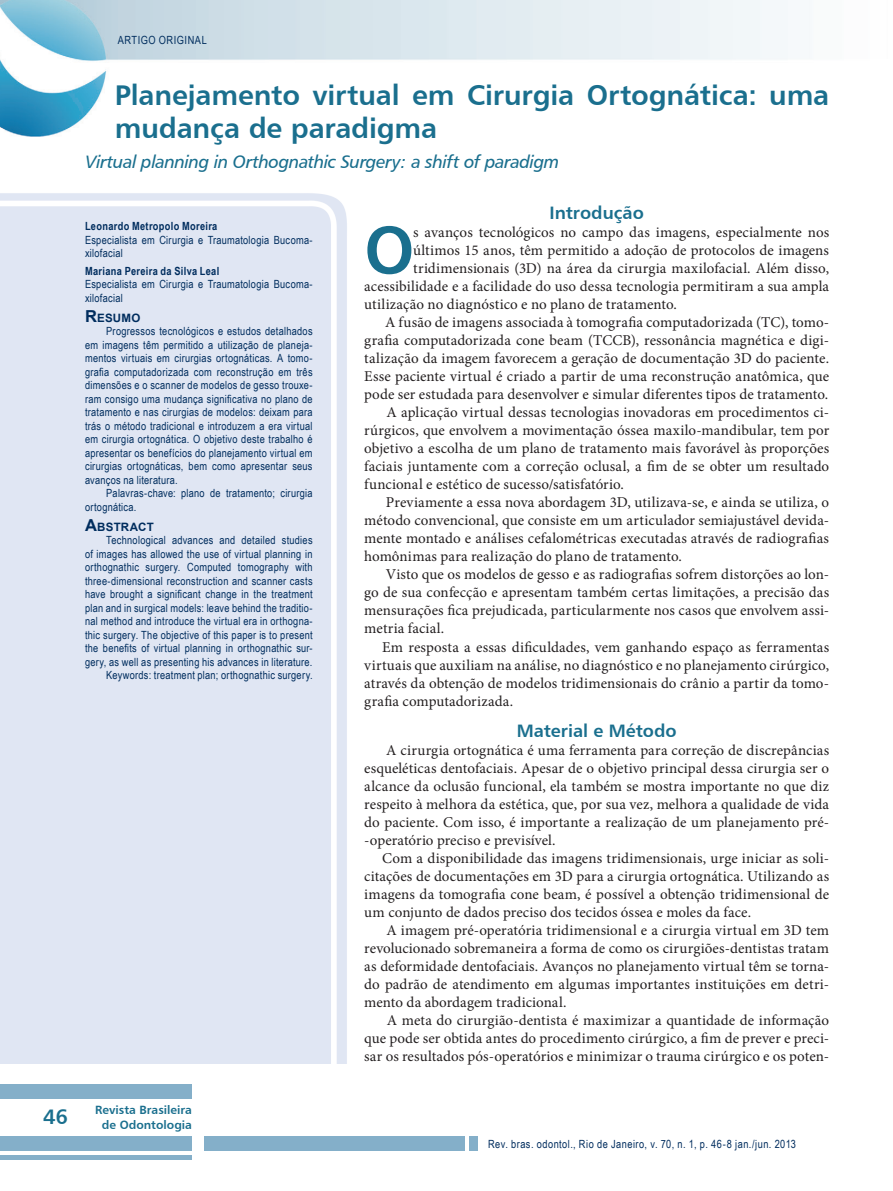
<style>
.page{position:relative;width:893px;height:1191px;background:#fff}
.page>*{position:absolute;margin:0;border:0;box-sizing:border-box;transform-origin:0 0}
.COLUNA_FIXA{font:66.9px "Humanist 777 BT Bold B";color:#1a6f8e}
.COLUNA_FIXA-2{font:28.5px/33px "Humanist 777 BT Bold B";letter-spacing:-.005em;color:#1a6f8e}
.t1{font:21px "Humanist 777 BT Bold B";color:#1a6f8e}
.COLUNA_FIXA-3{font:18px "Humanist 777 BT Italic B";letter-spacing:-.025em;color:#1a6f8e}
.COLUNA_FIXA-4{font:18px "Humanist 777 BT Bold B";letter-spacing:-.005em;color:#1a6f8e}
.COLUNA_FIXA-5{font:15px/18px "Minion Pro";letter-spacing:.005em;color:#231f20;text-align:justify}
.t2{font:12px "Humanist 777 BT Bold B";color:#1a6f8e}
.COLUNA_FIXA-6{font:700 11.55px "Arial";letter-spacing:.015em;color:#002d5e}
.COLUNA_FIXA-7{font:11.25px/13.5px "Arial Narrow";letter-spacing:.025em;color:#002d5e}
.COLUNA_FIXA-8{font:11.25px "Arial Narrow";letter-spacing:.045em;color:#002d5e}
.COLUNA_FIXA-9{font:700 11.25px "Arial Narrow";letter-spacing:.03em;color:#002d5e}
.COLUNA_FIXA-10{font:11.25px "Arial Narrow";letter-spacing:.05em;color:#002d5e}
.s1{font-size:16.5px}
</style>
<div class="page">
<img style="left:0;top:0;width:788px;height:137px">
<div style="left:0;top:1084px;width:192px;height:14px;background:#84afc9"></div>
<div style="left:0;top:1136px;width:192px;height:14px;background:#84afc9"></div>
<hr style="left:0;top:1155px;width:192px;height:4px;background:#84afc9">
<div style="left:205px;top:1136px;width:260px;height:14px;background:#84afc9"></div>
<div style="left:469px;top:1136px;width:8px;height:14px;background:#84afc9"></div>
<p class="t1" style="left:43px;top:1103px;width:26px">46</p>
<p class="COLUNA_FIXA-10" style="left:118px;top:32px;width:91px">ARTIGO ORIGINAL</p>
<p class="COLUNA_FIXA-2" style="left:115px;top:78px;width:716px">Planejamento virtual em Cirurgia Ortognática: uma mudança de paradigma</p>
<p class="COLUNA_FIXA-3" style="left:85px;top:151px;width:476px">Virtual planning in Orthognathic Surgery: a shift of paradigm</p>
<p class="COLUNA_FIXA-4" style="left:550px;top:202px;width:96px">Introdução</p>
<p class="COLUNA_FIXA" style="left:364px;top:208px;width:52px">O</p>
<p class="COLUNA_FIXA-5" style="left:413px;top:224px;width:418px">s avanços tecnológicos no campo das imagens, especialmente nos</p>
<p class="COLUNA_FIXA-9" style="left:85px;top:218px;width:134px">Leonardo Metropolo Moreira</p>
<p class="COLUNA_FIXA-7" style="left:85px;top:232px;width:229px">Especialista em Cirurgia e Traumatologia Bucoma&shy;xilofacial</p>
<p class="COLUNA_FIXA-9" style="left:85px;top:262px;width:136px">Mariana Pereira da Silva Leal</p>
<p class="COLUNA_FIXA-7" style="left:85px;top:277px;width:229px">Especialista em Cirurgia e Traumatologia Bucoma&shy;xilofacial</p>
<p class="COLUNA_FIXA-6" style="left:85px;top:310px;width:57px"><span class="s1">R</span>ESUMO</p>
<p class="COLUNA_FIXA-7" style="left:85px;top:324px;width:229px;text-align:justify;text-indent:21px">Progressos tecnológicos e estudos detalhados em imagens têm permitido a utilização de planeja&shy;mentos virtuais em cirurgias ortognáticas. A tomo&shy;grafia computadorizada com reconstrução em três dimensões e o scanner de modelos de gesso trouxe&shy;ram consigo uma mudança significativa no plano de tratamento e nas cirurgias de modelos: deixam para trás o método tradicional e introduzem a era virtual em cirurgia ortognática. O objetivo deste trabalho é apresentar os benefícios do planejamento virtual em cirurgias ortognáticas, bem como apresentar seus avanços na literatura.</p>
<p class="COLUNA_FIXA-7" style="left:85px;top:486px;width:229px;text-indent:21px">Palavras-chave: plano de tratamento; cirurgia ortognática.</p>
<p class="COLUNA_FIXA-6" style="left:85px;top:519px;width:70px"><span class="s1">A</span>BSTRACT</p>
<p class="COLUNA_FIXA-7" style="left:85px;top:533px;width:229px;text-align:justify;text-indent:21px">Technological advances and detailed studies of images has allowed the use of virtual planning in orthognathic surgery. Computed tomography with three-dimensional reconstruction and scanner casts have brought a significant change in the treatment plan and in surgical models: leave behind the traditio&shy;nal method and introduce the virtual era in orthogna&shy;thic surgery. The objective of this paper is to present the benefits of virtual planning in orthognathic sur&shy;gery, as well as presenting his advances in literature.</p>
<p class="COLUNA_FIXA-7" style="left:106px;top:668px;width:208px">Keywords: treatment plan; orthognathic surgery.</p>
<p class="COLUNA_FIXA-5" style="left:413px;top:242px;width:417px">últimos 15 anos, têm permitido a adoção de protocolos de imagens</p>
<p class="COLUNA_FIXA-5" style="left:413px;top:260px;width:417px">tridimensionais (3D) na área da cirurgia maxilofacial. Além disso,</p>
<p class="COLUNA_FIXA-5" style="left:364px;top:278px;width:466px">acessibilidade e a facilidade do uso dessa tecnologia permitiram a sua ampla</p>
<p class="COLUNA_FIXA-5" style="left:364px;top:296px;width:314px">utilização no diagnóstico e no plano de tratamento.</p>
<p class="COLUNA_FIXA-5" style="left:364px;top:314px;width:466px;text-indent:21px">A fusão de imagens associada à tomografia computadorizada (TC), tomo&shy;grafia computadorizada cone beam (TCCB), ressonância magnética e digi&shy;talização da imagem favorecem a geração de documentação 3D do paciente.<br>Esse paciente virtual é criado a partir de uma reconstrução anatômica, que pode ser estudada para desenvolver e simular diferentes tipos de tratamento.</p>
<p class="COLUNA_FIXA-5" style="left:364px;top:404px;width:466px;text-indent:22px">A aplicação virtual dessas tecnologias inovadoras em procedimentos ci&shy;rúrgicos, que envolvem a movimentação óssea maxilo-mandibular, tem por objetivo a escolha de um plano de tratamento mais favorável às proporções faciais juntamente com a correção oclusal, a fim de se obter um resultado funcional e estético de sucesso/satisfatório.</p>
<p class="COLUNA_FIXA-5" style="left:364px;top:494px;width:466px;text-indent:22px">Previamente a essa nova abordagem 3D, utilizava-se, e ainda se utiliza, o método convencional, que consiste em um articulador semiajustável devida&shy;mente montado e análises cefalométricas executadas através de radiografias homônimas para realização do plano de tratamento.</p>
<p class="COLUNA_FIXA-5" style="left:364px;top:566px;width:466px;text-indent:22px">Visto que os modelos de gesso e as radiografias sofrem distorções ao lon&shy;go de sua confecção e apresentam também certas limitações, a precisão das mensurações fica prejudicada, particularmente nos casos que envolvem assi&shy;metria facial.</p>
<p class="COLUNA_FIXA-5" style="left:364px;top:638px;width:466px;text-indent:18px">Em resposta a essas dificuldades, vem ganhando espaço as ferramentas virtuais que auxiliam na análise, no diagnóstico e no planejamento cirúrgico, através da obtenção de modelos tridimensionais do crânio a partir da tomo&shy;grafia computadorizada.</p>
<p class="COLUNA_FIXA-4" style="left:517px;top:719px;width:161px">Material e Método</p>
<p class="COLUNA_FIXA-5" style="left:364px;top:741px;width:466px;text-indent:22px">A cirurgia ortognática é uma ferramenta para correção de discrepâncias esqueléticas dentofaciais. Apesar de o objetivo principal dessa cirurgia ser o alcance da oclusão funcional, ela também se mostra importante no que diz respeito à melhora da estética, que, por sua vez, melhora a qualidade de vida do paciente. Com isso, é importante a realização de um planejamento pré--operatório preciso e previsível.</p>
<p class="COLUNA_FIXA-5" style="left:364px;top:849px;width:466px;text-indent:18px">Com a disponibilidade das imagens tridimensionais, urge iniciar as soli&shy;citações de documentações em 3D para a cirurgia ortognática. Utilizando as imagens da tomografia cone beam, é possível a obtenção tridimensional de um conjunto de dados preciso dos tecidos óssea e moles da face.</p>
<p class="COLUNA_FIXA-5" style="left:364px;top:921px;width:466px;text-indent:22px">A imagem pré-operatória tridimensional e a cirurgia virtual em 3D tem revolucionado sobremaneira a forma de como os cirurgiões-dentistas tratam as deformidade dentofaciais. Avanços no planejamento virtual têm se torna&shy;do padrão de atendimento em algumas importantes instituições em detri&shy;mento da abordagem tradicional.</p>
<p class="COLUNA_FIXA-5" style="left:364px;top:1011px;width:466px;text-indent:23px">A meta do cirurgião-dentista é maximizar a quantidade de informação que pode ser obtida antes do procedimento cirúrgico, a fim de prever e preci&shy;sar os resultados pós-operatórios e minimizar o trauma cirúrgico e os poten-</p>
<p class="t2" style="left:95px;top:1101px;width:98px">Revista Brasileira</p>
<p class="t2" style="left:102px;top:1116px;width:92px">de Odontologia</p>
<p class="COLUNA_FIXA-8" style="left:488px;top:1135px;width:309px">Rev. bras. odontol., Rio de Janeiro, v. 70, n. 1, p. 46-8 jan./jun. 2013</p>
</div>
